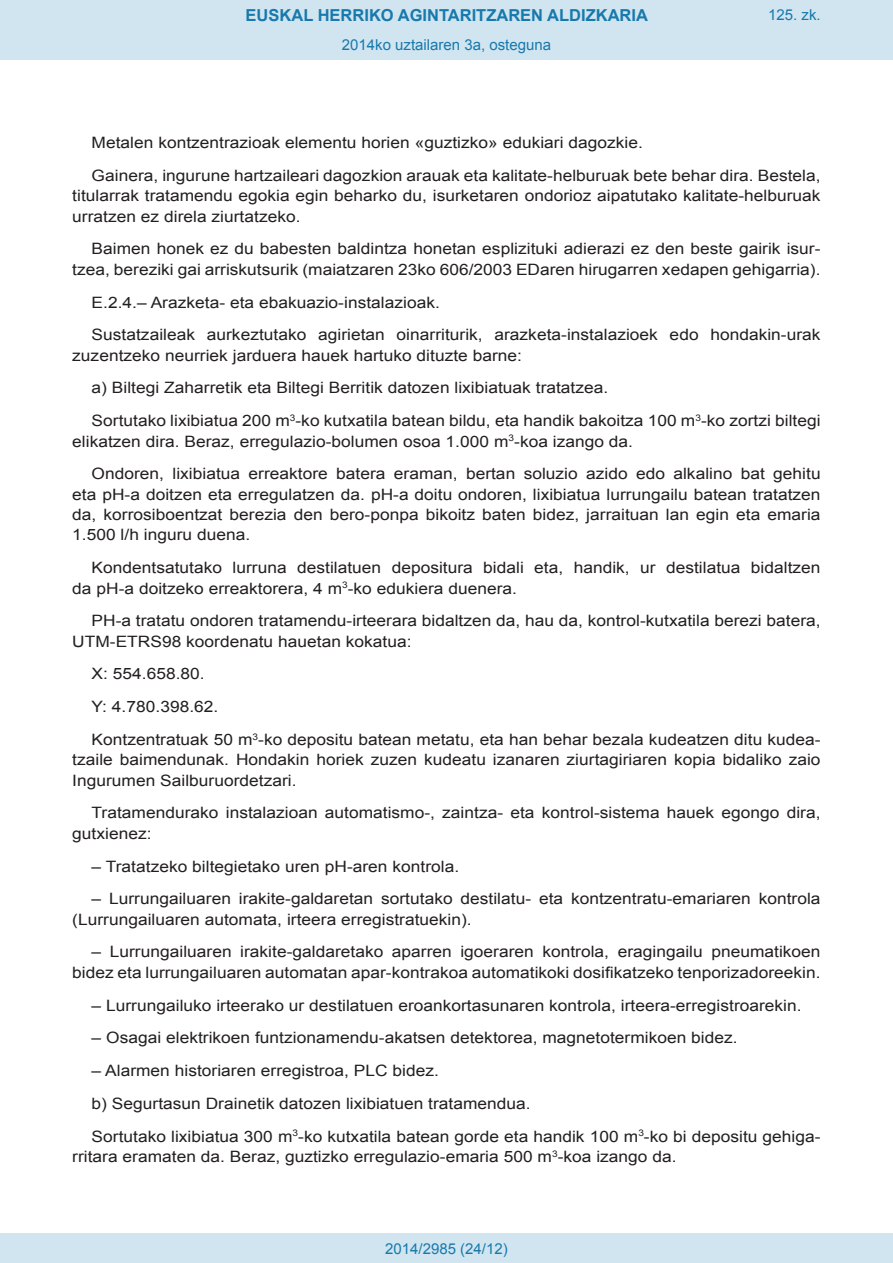
<style>
.page{position:relative;width:893px;height:1263px;background:#fff}
.page>*{position:absolute;margin:0;border:0;box-sizing:border-box;transform-origin:0 0}
.t1{font:700 16.5px "Arial";color:#1879ad}
.BOPVDetalle{font:15.6px/20.4px "Arial";color:#231f20;scale:1.11 1}
.Paginacion_Centro{font:15px "Arial";color:#1879ad}
</style>
<div class="page">
<div style="left:0;top:0;width:893px;height:60px;background:#d0e5f0"></div>
<div style="left:0;top:1233px;width:893px;height:30px;background:#d0e5f0"></div>
<p class="t1" style="left:246px;top:4px;width:404px">EUSKAL HERRIKO AGINTARITZAREN ALDIZKARIA</p>
<p class="Paginacion_Centro" style="left:342px;top:35px;width:211px">2014ko uztailaren 3a, osteguna</p>
<p class="Paginacion_Centro" style="left:768px;top:5px;width:54px">125. zk.</p>
<p class="BOPVDetalle" style="left:92px;top:133px;width:498px">Metalen kontzentrazioak elementu horien «guztizko» edukiari dagozkie.</p>
<p class="BOPVDetalle" style="left:72px;top:165px;width:676px;text-align:justify;text-indent:19px">Gainera, ingurune hartzaileari dagozkion arauak eta kalitate-helburuak bete behar dira. Bestela, titularrak tratamendu egokia egin beharko du, isurketaren ondorioz aipatutako kalitate-helburuak urratzen ez direla ziurtatzeko.</p>
<p class="BOPVDetalle" style="left:72px;top:239px;width:676px;text-align:right">Baimen honek ez du babesten baldintza honetan esplizituki adierazi ez den beste gairik isur&shy;tzea, bereziki gai arriskutsurik (maiatzaren 23ko 606/2003 EDaren hirugarren xedapen gehigarria).</p>
<p class="BOPVDetalle" style="left:92px;top:292px;width:315px">E.2.4.– Arazketa- eta ebakuazio-instalazioak.</p>
<p class="BOPVDetalle" style="left:72px;top:325px;width:676px;text-indent:19px">Sustatzaileak aurkeztutako agirietan oinarriturik, arazketa-instalazioek edo hondakin-urak zuzentzeko neurriek jarduera hauek hartuko dituzte barne:</p>
<p class="BOPVDetalle" style="left:92px;top:378px;width:467px">a) Biltegi Zaharretik eta Biltegi Berritik datozen lixibiatuak tratatzea.</p>
<p class="BOPVDetalle" style="left:72px;top:411px;width:676px;text-indent:19px">Sortutako lixibiatua 200 m<sup>3</sup>-ko kutxatila batean bildu, eta handik bakoitza 100 m<sup>3</sup>-ko zortzi biltegi elikatzen dira. Beraz, erregulazio-bolumen osoa 1.000 m<sup>3</sup>-koa izango da.</p>
<p class="BOPVDetalle" style="left:72px;top:464px;width:676px;text-align:justify;text-indent:19px">Ondoren, lixibiatua erreaktore batera eraman, bertan soluzio azido edo alkalino bat gehitu eta pH-a doitzen eta erregulatzen da. pH-a doitu ondoren, lixibiatua lurrungailu batean tratatzen da, korrosiboentzat berezia den bero-ponpa bikoitz baten bidez, jarraituan lan egin eta emaria 1.500 l/h inguru duena.</p>
<p class="BOPVDetalle" style="left:72px;top:558px;width:676px;text-indent:19px">Kondentsatutako lurruna destilatuen depositura bidali eta, handik, ur destilatua bidaltzen da pH-a doitzeko erreaktorera, 4 m<sup>3</sup>-ko edukiera duenera.</p>
<p class="BOPVDetalle" style="left:72px;top:611px;width:676px;text-indent:19px">PH-a tratatu ondoren tratamendu-irteerara bidaltzen da, hau da, kontrol-kutxatila berezi batera,<br>UTM-ETRS98 koordenatu hauetan kokatua:</p>
<p class="BOPVDetalle" style="left:92px;top:664px;width:103px">X: 554.658.80.</p>
<p class="BOPVDetalle" style="left:92px;top:697px;width:116px">Y: 4.780.398.62.</p>
<p class="BOPVDetalle" style="left:72px;top:729px;width:676px;text-align:justify;text-indent:19px">Kontzentratuak 50 m<sup>3</sup>-ko depositu batean metatu, eta han behar bezala kudeatzen ditu kudea&shy;tzaile baimendunak. Hondakin horiek zuzen kudeatu izanaren ziurtagiriaren kopia bidaliko zaio Ingurumen Sailburuordetzari.</p>
<p class="BOPVDetalle" style="left:72px;top:803px;width:676px;text-indent:19px">Tratamendurako instalazioan automatismo-, zaintza- eta kontrol-sistema hauek egongo dira, gutxienez:</p>
<p class="BOPVDetalle" style="left:92px;top:856px;width:333px">– Tratatzeko biltegietako uren pH-aren kontrola.</p>
<p class="BOPVDetalle" style="left:72px;top:889px;width:676px;text-indent:19px">– Lurrungailuaren irakite-galdaretan sortutako destilatu- eta kontzentratu-emariaren kontrola (Lurrungailuaren automata, irteera erregistratuekin).</p>
<p class="BOPVDetalle" style="left:72px;top:942px;width:676px;text-align:right">– Lurrungailuaren irakite-galdaretako aparren igoeraren kontrola, eragingailu pneumatikoen bidez eta lurrungailuaren automatan apar-kontrakoa automatikoki dosifikatzeko tenporizadoreekin.</p>
<p class="BOPVDetalle" style="left:92px;top:995px;width:641px">– Lurrungailuko irteerako ur destilatuen eroankortasunaren kontrola, irteera-erregistroarekin.</p>
<p class="BOPVDetalle" style="left:92px;top:1028px;width:583px">– Osagai elektrikoen funtzionamendu-akatsen detektorea, magnetotermikoen bidez.</p>
<p class="BOPVDetalle" style="left:92px;top:1060px;width:314px">– Alarmen historiaren erregistroa, PLC bidez.</p>
<p class="BOPVDetalle" style="left:92px;top:1093px;width:397px">b) Segurtasun Drainetik datozen lixibiatuen tratamendua.</p>
<p class="BOPVDetalle" style="left:72px;top:1126px;width:676px;text-indent:19px">Sortutako lixibiatua 300 m<sup>3</sup>-ko kutxatila batean gorde eta handik 100 m<sup>3</sup>-ko bi depositu gehiga&shy;rritara eramaten da. Beraz, guztizko erregulazio-emaria 500 m<sup>3</sup>-koa izango da.</p>
<p class="Paginacion_Centro" style="left:385px;top:1238px;width:124px">2014/2985 (24/12)</p>
</div>
